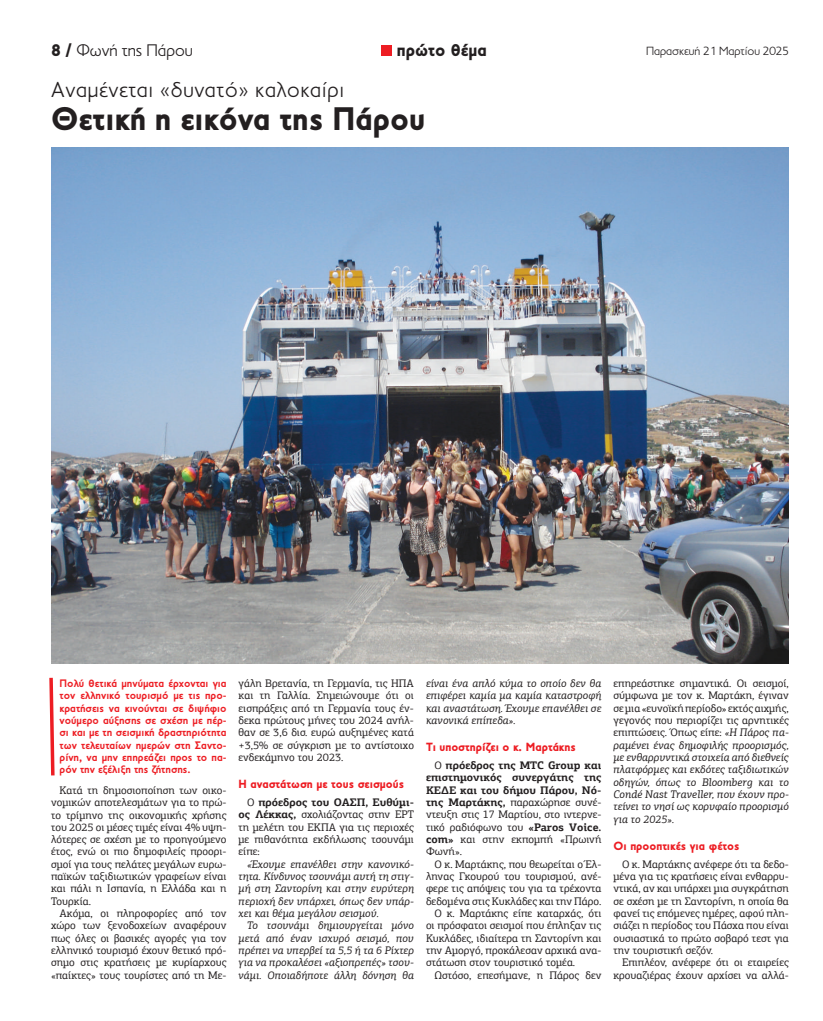
<style>
.page{position:relative;width:823px;height:1021px;background:#fff}
.page>*{position:absolute;margin:0;border:0;box-sizing:border-box;transform-origin:0 0}
.t1{font:900 33px "PF Transport";color:#231f20}
.t2{font:300 22px "PF Transport";letter-spacing:.03em;color:#231f20}
.t3{font:900 17.9px "PF Transport";color:#231f20}
.t4{font:300 17px "PF Transport";color:#231f20}
.t5{font:900 12px "PF Transport";color:#ed1d23}
.t6{font:300 12px "PF Transport";color:#231f20}
.t7{font:11px/12.3px "PF Agora Slab Pro";color:#231f20;text-align:justify}
.t8{font:italic 11px/12.3px "PF Agora Slab Pro";color:#231f20;text-align:justify}
.t9{font:700 11px/12.3px "PF Transport";color:#ed1d23;text-align:justify}
.t10{font:700 11px/12.3px "PF Agora Slab Pro";color:#231f20;text-align:justify}
.s1{font-weight:900}
.s2{font-weight:700}
.s3{font-weight:400}
.s4{font-style:normal}
</style>
<div class="page">
<div style="left:381px;top:46px;width:10px;height:10px;background:#ed1d23"></div>
<img style="left:51px;top:147px;width:737px;height:516px">
<svg style="left:49px;top:677px;width:6px;height:98px"></svg>
<h3 class="t4" style="left:51px;top:41px;width:143px"><span class="s1">8 /</span> Φωνή της Πάρου</h3>
<h3 class="t3" style="left:396px;top:40px;width:91px">πρώτο θέµα</h3>
<p class="t6" style="left:645px;top:44px;width:144px">Παρασκευή 21 Μαρτίου 2025</p>
<h2 class="t2" style="left:51px;top:77px;width:294px">Αναµένεται «δυνατό» καλοκαίρι</h2>
<h1 class="t1" style="left:51px;top:100px;width:375px">Θετική η εικόνα της Πάρου</h1>
<p class="t9" style="left:60px;top:677px;width:168px">Πολύ θετικά µηνύµατα έρχονται για τον ελληνικό τουρισµό µε τις προ&shy;κρατήσεις να κινούνται σε διψήφιο νούµερο αύξησης σε σχέση µε πέρ&shy;σι και µε τη σεισµική δραστηριότητα των τελευταίων ηµερών στη Σαντο&shy;ρίνη, να µην επηρεάζει προς το πα&shy;ρόν την εξέλιξη της ζήτησης.</p>
<p class="t7" style="left:51px;top:784px;width:177px;text-indent:9px">Κατά τη δηµοσιοποίηση των οικο&shy;νοµικών αποτελεσµάτων για το πρώ&shy;το τρίµηνο της οικονοµικής χρήσης του 2025 οι µέσες τιµές είναι 4% υψη&shy;λότερες σε σχέση µε το προηγούµενο έτος, ενώ οι πιο δηµοφιλείς προορι&shy;σµοί για τους πελάτες µεγάλων ευρω&shy;παϊκών ταξιδιωτικών γραφείων είναι και πάλι η Ισπανία, η Ελλάδα και η Τουρκία.</p>
<p class="t7" style="left:51px;top:907px;width:177px;text-indent:9px">Ακόµα, οι πληροφορίες από τον χώρο των ξενοδοχείων αναφέρουν πως όλες οι βασικές αγορές για τον ελληνικό τουρισµό έχουν θετικό πρό&shy;σηµο στις κρατήσεις µε κυρίαρχους «παίκτες» τους τουρίστες από τη Με-</p>
<p class="t7" style="left:238px;top:677px;width:177px">γάλη Βρετανία, τη Γερµανία, τις ΗΠΑ και τη Γαλλία. Σηµειώνουµε ότι οι εισπράξεις από τη Γερµανία τους έν&shy;δεκα πρώτους µήνες του 2024 ανήλ&shy;θαν σε 3,6 δισ. ευρώ αυξηµένες κατά +3,5% σε σύγκριση µε το αντίστοιχο ενδεκάµηνο του 2023.</p>
<p class="t5" style="left:238px;top:777px;width:167px">Η αναστάτωση µε τους σεισµούς</p>
<p class="t7" style="left:238px;top:796px;width:177px;text-indent:9px">Ο <span class="s2">πρόεδρος του OAΣΠ, Ευθύµι&shy;ος Λέκκας,</span> σχολιάζοντας στην ΕΡΤ τη µελέτη του ΕΚΠΑ για τις περιοχές µε πιθανότητα εκδήλωσης τσουνάµι είπε:</p>
<p class="t8" style="left:238px;top:857px;width:177px;text-indent:9px">«Έχουµε επανέλθει στην κανονικό&shy;τητα. Κίνδυνος τσουνάµι αυτή τη στιγ&shy;µή στη Σαντορίνη και στην ευρύτερη περιοχή δεν υπάρχει, όπως δεν υπάρ&shy;χει και θέµα µεγάλου σεισµού.</p>
<p class="t8" style="left:238px;top:919px;width:177px;text-indent:9px">Το τσουνάµι δηµιουργείται µόνο µετά από έναν ισχυρό σεισµό, που πρέπει να υπερβεί τα 5,5 ή τα 6 Ρίχτερ για να προκαλέσει «αξιοπρεπές» τσου&shy;νάµι. Οποιαδήποτε άλλη δόνηση θα</p>
<p class="t8" style="left:426px;top:677px;width:177px">είναι ένα απλό κύµα το οποίο δεν θα επιφέρει καµία µα καµία καταστροφή και αναστάτωση. Έχουµε επανέλθει σε κανονικά επίπεδα».</p>
<p class="t5" style="left:426px;top:740px;width:151px">Τι υποστηρίζει ο κ. Μαρτάκης</p>
<p class="t10" style="left:426px;top:759px;width:177px;text-indent:9px"><span class="s3">Ο</span> πρόεδρος της MTC Group και επιστηµονικός συνεργάτης της ΚΕ∆Ε και του δήµου Πάρου, Νό&shy;της Μαρτάκης, <span class="s3">παραχώρησε συνέ&shy;ντευξη στις 17 Μαρτίου, στο ιντερνε&shy;τικό ραδιόφωνο του</span> «Paros Voice. com» <span class="s3">και στην εκποµπή «Πρωινή Φωνή».</span></p>
<p class="t7" style="left:434px;top:857px;width:168px">Ο κ. Μαρτάκης, που θεωρείται ο Έλ-</p>
<p class="t7" style="left:426px;top:870px;width:177px">ληνας Γκουρού του τουρισµού, ανέ-</p>
<p class="t7" style="left:426px;top:882px;width:177px">φερε τις απόψεις του για τα τρέχοντα</p>
<p class="t7" style="left:426px;top:894px;width:177px">δεδοµένα στις Κυκλάδες και την Πάρο.</p>
<p class="t7" style="left:434px;top:906px;width:168px">Ο κ. Μαρτάκης είπε καταρχάς, ότι</p>
<p class="t7" style="left:426px;top:919px;width:177px">οι πρόσφατοι σεισµοί που έπληξαν τις</p>
<p class="t7" style="left:426px;top:931px;width:177px">Κυκλάδες, ιδιαίτερα τη Σαντορίνη και</p>
<p class="t7" style="left:426px;top:943px;width:177px">την Αµοργό, προκάλεσαν αρχικά ανα-</p>
<p class="t7" style="left:426px;top:956px;width:151px">στάτωση στον τουριστικό τοµέα.</p>
<p class="t7" style="left:434px;top:968px;width:168px">Ωστόσο, επεσήµανε, η Πάρος δεν</p>
<p class="t8" style="left:613px;top:677px;width:177px"><span class="s4">επηρεάστηκε σηµαντικά. Οι σεισµοί, σύµφωνα µε τον κ. Μαρτάκη, έγιναν σε µια «ευνοϊκή περίοδο» εκτός αιχµής, γεγονός που περιορίζει τις αρνητικές επιπτώσεις. Όπως είπε:</span> «Η Πάρος πα&shy;ραµένει ένας δηµοφιλής προορισµός, µε ενθαρρυντικά στοιχεία από διεθνείς πλατφόρµες και εκδότες ταξιδιωτικών οδηγών, όπως το Bloomberg και το Condé Nast Traveller, που έχουν προ&shy;τείνει το νησί ως κορυφαίο προορισµό για το 2025».</p>
<p class="t5" style="left:613px;top:838px;width:127px">Οι προοπτικές για φέτος</p>
<p class="t7" style="left:613px;top:857px;width:177px;text-indent:9px">Ο κ. Μαρτάκης ανέφερε ότι τα δεδο&shy;µένα για τις κρατήσεις είναι ενθαρρυ&shy;ντικά, αν και υπάρχει µια συγκράτηση σε σχέση µε τη Σαντορίνη, η οποία θα φανεί τις επόµενες ηµέρες, αφού πλη&shy;σιάζει η περίοδος του Πάσχα που είναι ουσιαστικά το πρώτο σοβαρό τεστ για την τουριστική σεζόν.</p>
<p class="t7" style="left:613px;top:956px;width:177px;text-align:right">Επιπλέον, ανέφερε ότι οι εταιρείες κρουαζιέρας έχουν αρχίσει να αλλά-</p>
</div>
